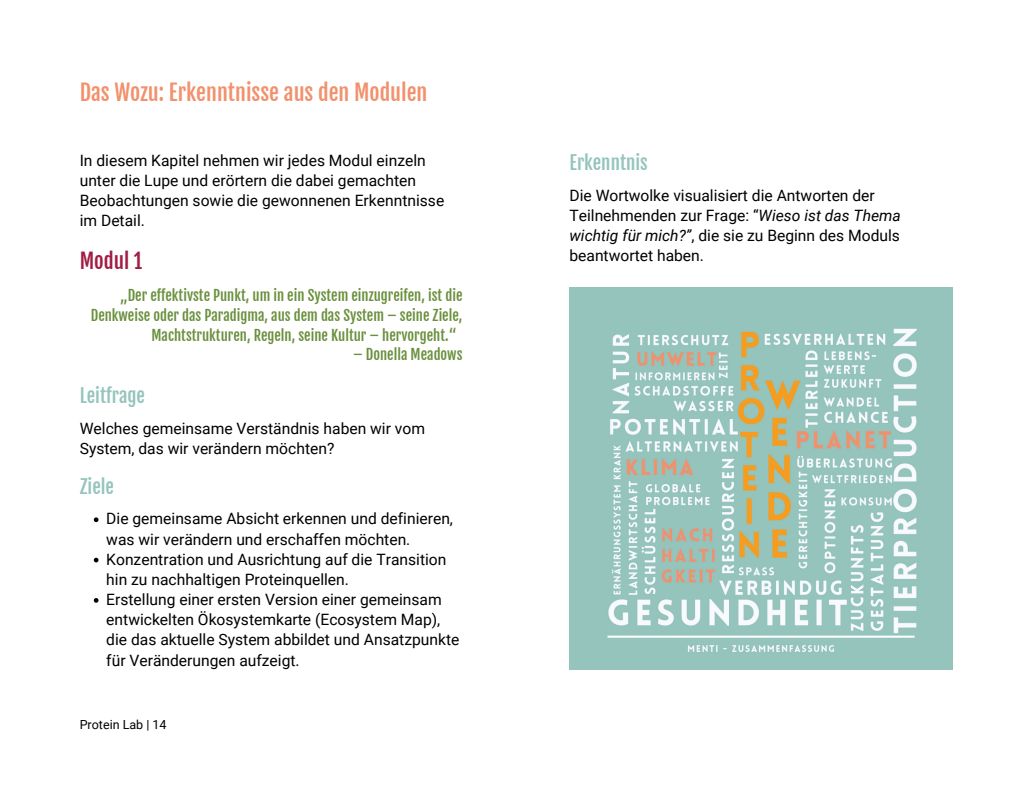
<style>
.page{position:relative;width:1032px;height:797px;background:#fff}
.page>*{position:absolute;margin:0;border:0;box-sizing:border-box;transform-origin:0 0}
.t1{font:21.88px "Fjalla One";color:#f2916d}
.t2{font:20.62px "Fjalla One";color:#a21d45}
.t3{font:18.75px "Fjalla One";color:#94c4bc}
.t4{font:15.62px/20.1px "Roboto";color:#000}
.t5{font:14.38px "Fjalla One";color:#6a903d}
.t6{font:12.5px "Roboto";color:#000}
.s1{font-style:italic}
</style>
<div class="page">
<img style="left:569px;top:287px;width:383px;height:383px">
<svg style="left:94px;top:517px;width:4px;height:5px"></svg>
<svg style="left:94px;top:558px;width:4px;height:4px"></svg>
<svg style="left:94px;top:598px;width:4px;height:5px"></svg>
<h1 class="t1" style="left:80px;top:79px;width:349px">Das Wozu: Erkenntnisse aus den Modulen</h1>
<p class="t4" style="left:80px;top:150px;width:366px">In diesem Kapitel nehmen wir jedes Modul einzeln unter die Lupe und erörtern die dabei gemachten Beobachtungen sowie die gewonnenen Erkenntnisse im Detail.</p>
<h2 class="t2" style="left:80px;top:248px;width:64px">Modul 1</h2>
<p class="t5" style="left:120px;top:287px;width:344px">„Der effektivste Punkt, um in ein System einzugreifen, ist die</p>
<p class="t5" style="left:91px;top:306px;width:373px">Denkweise oder das Paradigma, aus dem das System – seine Ziele,</p>
<p class="t5" style="left:151px;top:326px;width:306px">Machtstrukturen, Regeln, seine Kultur – hervorgeht.“</p>
<p class="t5" style="left:353px;top:346px;width:111px">– Donella Meadows</p>
<p class="t3" style="left:80px;top:384px;width:67px">Leitfrage</p>
<p class="t4" style="left:80px;top:418px;width:347px">Welches gemeinsame Verständnis haben wir vom<br>System, das wir verändern möchten?</p>
<p class="t3" style="left:80px;top:475px;width:36px">Ziele</p>
<p class="t4" style="left:106px;top:509px;width:354px">Die gemeinsame Absicht erkennen und definieren, was wir verändern und erschaffen möchten.<br>Konzentration und Ausrichtung auf die Transition hin zu nachhaltigen Proteinquellen.<br>Erstellung einer ersten Version einer gemeinsam entwickelten Ökosystemkarte (Ecosystem Map), die das aktuelle System abbildet und Ansatzpunkte für Veränderungen aufzeigt.</p>
<p class="t6" style="left:80px;top:717px;width:88px">Protein Lab | 14</p>
<p class="t3" style="left:569px;top:151px;width:80px">Erkenntnis</p>
<p class="t4" style="left:569px;top:185px;width:333px">Die Wortwolke visualisiert die Antworten der Teilnehmenden zur Frage: “<span class="s1">Wieso ist das Thema wichtig für mich?”</span>, die sie zu Beginn des Moduls beantwortet haben.</p>
</div>
